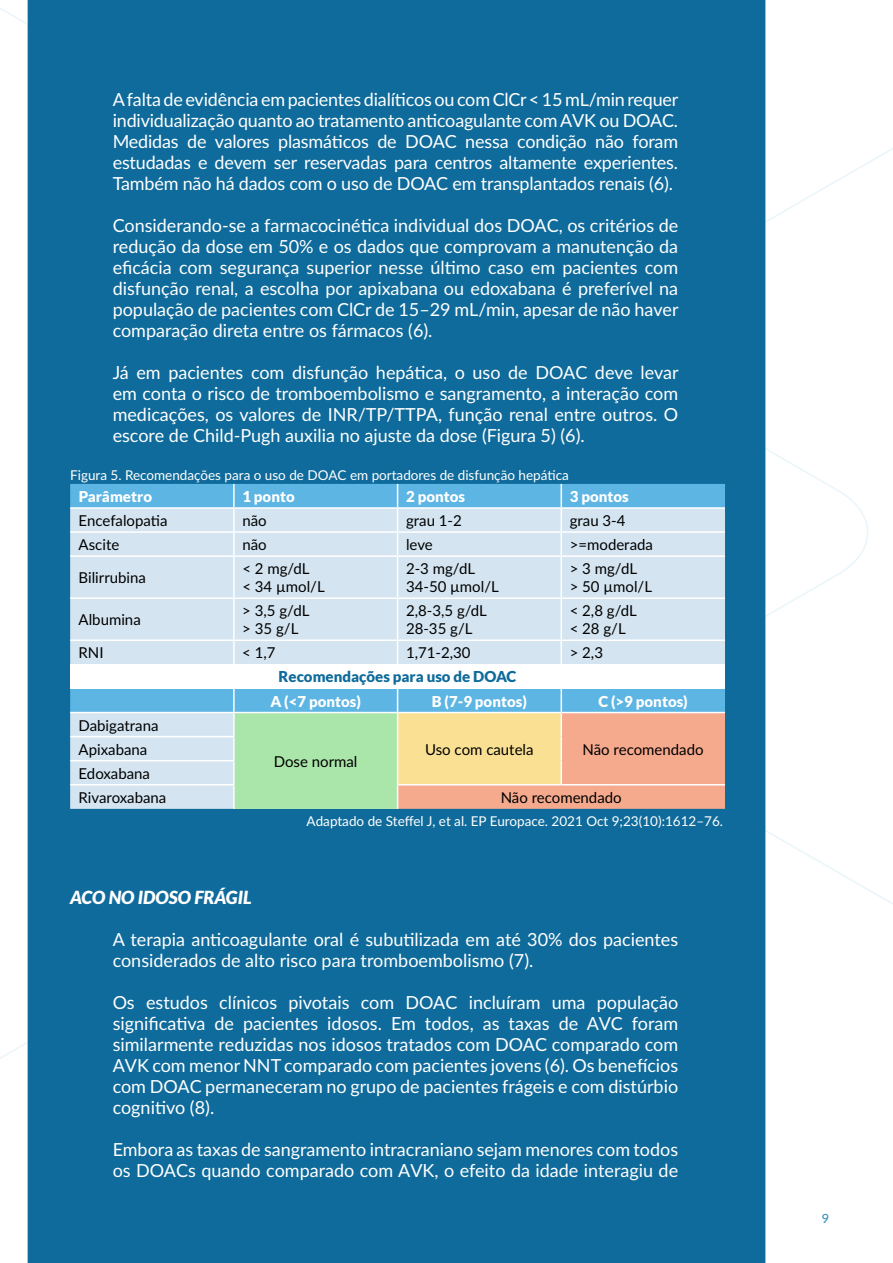
<style>
.page{position:relative;width:893px;height:1263px;background:#fff}
.page>*{position:absolute;margin:0;border:0;box-sizing:border-box;transform-origin:0 0}
.t1{font:18px/21px "Lato";color:#fff;text-align:justify}
.t2{font:italic 900 18px "Lato";color:#fff}
.t3{font:15px/18px "Lato";color:#000}
.t4{font:900 15px "Lato";color:#fff}
.t5{font:900 15px "Lato";color:#0f6b9b}
.t6{font:13.5px "Lato";color:#fff}
.t7{font:500 12.75px "Lato";color:#3b8fc2}
</style>
<div class="page">
<div style="left:28px;top:0;width:737px;height:1263px;background:#0f6b9b"></div>
<div style="left:70px;top:484px;width:655px;height:23px;background:#5cb5e3"></div>
<svg style="left:70px;top:509px;width:655px;height:300px;background:#cce2f0"></svg>
<div style="left:70px;top:664px;width:655px;height:24px;background:#fff"></div>
<div style="left:234px;top:712px;width:164px;height:97px;background:#aae5aa"></div>
<hr style="left:233px;top:484px;width:2px;height:23px;background:#fff">
<hr style="left:70px;top:507px;width:164px;height:2px;background:#fff">
<hr style="left:234px;top:507px;width:164px;height:2px;background:#fff">
<hr style="left:233px;top:509px;width:2px;height:22px;background:#fff">
<hr style="left:398px;top:507px;width:163px;height:2px;background:#fff">
<hr style="left:561px;top:507px;width:164px;height:2px;background:#fff">
<hr style="left:70px;top:531px;width:164px;height:2px;background:#fff">
<hr style="left:234px;top:531px;width:164px;height:2px;background:#fff">
<hr style="left:233px;top:533px;width:2px;height:22px;background:#fff">
<hr style="left:398px;top:531px;width:163px;height:2px;background:#fff">
<svg style="left:397px;top:484px;width:1px;height:71px"></svg>
<hr style="left:561px;top:531px;width:164px;height:2px;background:#fff">
<svg style="left:561px;top:484px;width:1px;height:71px"></svg>
<hr style="left:70px;top:555px;width:164px;height:2px;background:#fff">
<hr style="left:234px;top:555px;width:164px;height:2px;background:#fff">
<hr style="left:233px;top:557px;width:2px;height:40px;background:#fff">
<hr style="left:398px;top:555px;width:163px;height:2px;background:#fff">
<hr style="left:397px;top:557px;width:1px;height:40px;background:#fff">
<hr style="left:561px;top:555px;width:164px;height:2px;background:#fff">
<hr style="left:561px;top:557px;width:1px;height:40px;background:#fff">
<hr style="left:70px;top:597px;width:164px;height:2px;background:#fff">
<hr style="left:234px;top:597px;width:164px;height:2px;background:#fff">
<hr style="left:233px;top:599px;width:2px;height:40px;background:#fff">
<hr style="left:398px;top:597px;width:163px;height:2px;background:#fff">
<hr style="left:397px;top:599px;width:1px;height:40px;background:#fff">
<hr style="left:561px;top:597px;width:164px;height:2px;background:#fff">
<hr style="left:561px;top:599px;width:1px;height:40px;background:#fff">
<hr style="left:70px;top:639px;width:164px;height:2px;background:#fff">
<hr style="left:234px;top:639px;width:164px;height:2px;background:#fff">
<hr style="left:233px;top:641px;width:2px;height:23px;background:#fff">
<hr style="left:398px;top:639px;width:163px;height:2px;background:#fff">
<svg style="left:397px;top:641px;width:1px;height:23px"></svg>
<hr style="left:561px;top:639px;width:164px;height:2px;background:#fff">
<svg style="left:561px;top:641px;width:1px;height:23px"></svg>
<hr style="left:233px;top:688px;width:2px;height:24px;background:#fff">
<hr style="left:70px;top:712px;width:164px;height:1px;background:#fff">
<hr style="left:234px;top:712px;width:164px;height:1px;background:#fff">
<hr style="left:233px;top:713px;width:2px;height:23px;background:#fff">
<hr style="left:70px;top:736px;width:165px;height:1px;background:#fff">
<hr style="left:233px;top:737px;width:2px;height:23px;background:#fff">
<hr style="left:70px;top:760px;width:165px;height:1px;background:#fff">
<hr style="left:233px;top:761px;width:2px;height:23px;background:#fff">
<hr style="left:70px;top:784px;width:165px;height:1px;background:#fff">
<hr style="left:233px;top:785px;width:2px;height:24px;background:#fff">
<svg style="left:397px;top:688px;width:328px;height:121px;background:#d9bea3"></svg>
<hr style="left:561px;top:784px;width:164px;height:1px;background:#fff">
<p class="t1" style="left:113px;top:88px;width:567px">A falta de evidência em pacientes dialíticos ou com ClCr &lt; 15 mL/min requer individualização quanto ao tratamento anticoagulante com AVK ou DOAC.<br>Medidas de valores plasmáticos de DOAC nessa condição não foram estudadas e devem ser reservadas para centros altamente experientes.<br>Também não há dados com o uso de DOAC em transplantados renais (6).</p>
<p class="t1" style="left:113px;top:214px;width:567px">Considerando-se a farmacocinética individual dos DOAC, os critérios de redução da dose em 50% e os dados que comprovam a manutenção da eficácia com segurança superior nesse último caso em pacientes com disfunção renal, a escolha por apixabana ou edoxabana é preferível na população de pacientes com ClCr de 15–29 mL/min, apesar de não haver comparação direta entre os fármacos (6).</p>
<p class="t1" style="left:113px;top:361px;width:567px">Já em pacientes com disfunção hepática, o uso de DOAC deve levar em conta o risco de tromboembolismo e sangramento, a interação com medicações, os valores de INR/TP/TTPA, função renal entre outros. O escore de Child-Pugh auxilia no ajuste da dose (Figura 5) (6).</p>
<p class="t6" style="left:70px;top:465px;width:500px">Figura 5. Recomendações para o uso de DOAC em portadores de disfunção hepática</p>
<p class="t4" style="left:79px;top:488px;width:75px">Parâmetro</p>
<p class="t4" style="left:242px;top:488px;width:54px">1 ponto</p>
<p class="t4" style="left:406px;top:488px;width:60px">2 pontos</p>
<p class="t4" style="left:570px;top:488px;width:60px">3 pontos</p>
<p class="t3" style="left:79px;top:511px;width:90px">Encefalopatia</p>
<p class="t3" style="left:242px;top:511px;width:26px">não</p>
<p class="t3" style="left:406px;top:511px;width:57px">grau 1-2</p>
<p class="t3" style="left:570px;top:511px;width:57px">grau 3-4</p>
<p class="t3" style="left:79px;top:535px;width:42px">Ascite</p>
<p class="t3" style="left:242px;top:535px;width:26px">não</p>
<p class="t3" style="left:406px;top:535px;width:28px">leve</p>
<p class="t3" style="left:570px;top:535px;width:85px">&gt;=moderada</p>
<p class="t3" style="left:79px;top:568px;width:69px">Bilirrubina</p>
<p class="t3" style="left:242px;top:559px;width:84px">&lt; 2 mg/dL<br>&lt; 34 µmol/L</p>
<p class="t3" style="left:406px;top:559px;width:94px">2-3 mg/dL<br>34-50 µmol/L</p>
<p class="t3" style="left:570px;top:559px;width:84px">&gt; 3 mg/dL<br>&gt; 50 µmol/L</p>
<p class="t3" style="left:79px;top:610px;width:64px">Albumina</p>
<p class="t3" style="left:242px;top:601px;width:69px">&gt; 3,5 g/dL &gt; 35 g/L</p>
<p class="t3" style="left:406px;top:601px;width:82px">2,8-3,5 g/dL<br>28-35 g/L</p>
<p class="t3" style="left:570px;top:601px;width:69px">&lt; 2,8 g/dL &lt; 28 g/L</p>
<p class="t3" style="left:79px;top:643px;width:27px">RNI</p>
<p class="t3" style="left:242px;top:643px;width:35px">&lt; 1,7</p>
<p class="t3" style="left:406px;top:643px;width:66px">1,71-2,30</p>
<p class="t3" style="left:570px;top:643px;width:35px">&gt; 2,3</p>
<p class="t5" style="left:279px;top:668px;width:239px">Recomendações para uso de DOAC</p>
<p class="t4" style="left:270px;top:692px;width:92px">A (&lt;7 pontos)</p>
<p class="t4" style="left:432px;top:692px;width:96px">B (7-9 pontos)</p>
<p class="t4" style="left:598px;top:692px;width:91px">C (&gt;9 pontos)</p>
<p class="t3" style="left:79px;top:715px;width:81px">Dabigatrana</p>
<p class="t3" style="left:274px;top:752px;width:85px">Dose normal</p>
<p class="t3" style="left:79px;top:740px;width:70px">Apixabana</p>
<p class="t3" style="left:425px;top:740px;width:110px">Uso com cautela</p>
<p class="t3" style="left:583px;top:740px;width:123px">Não recomendado</p>
<p class="t3" style="left:79px;top:761px;width:89px;line-height:24px">Edoxabana<br>Rivaroxabana</p>
<p class="t3" style="left:501px;top:788px;width:123px">Não recomendado</p>
<p class="t6" style="left:307px;top:811px;width:418px">Adaptado de Steffel J, et al. EP Europace. 2021 Oct 9;23(10):1612–76.</p>
<p class="t2" style="left:70px;top:887px;width:183px">ACO NO IDOSO FRÁGIL</p>
<p class="t1" style="left:113px;top:928px;width:567px">A terapia anticoagulante oral é subutilizada em até 30% dos pacientes considerados de alto risco para tromboembolismo (7).</p>
<p class="t1" style="left:113px;top:991px;width:567px">Os estudos clínicos pivotais com DOAC incluíram uma população significativa de pacientes idosos. Em todos, as taxas de AVC foram similarmente reduzidas nos idosos tratados com DOAC comparado com AVK com menor NNT comparado com pacientes jovens (6). Os benefícios com DOAC permaneceram no grupo de pacientes frágeis e com distúrbio cognitivo (8).</p>
<p class="t1" style="left:113px;top:1138px;width:567px">Embora as taxas de sangramento intracraniano sejam menores com todos os DOACs quando comparado com AVK, o efeito da idade interagiu de</p>
<p class="t7" style="left:822px;top:1209px;width:9px">9</p>
</div>
